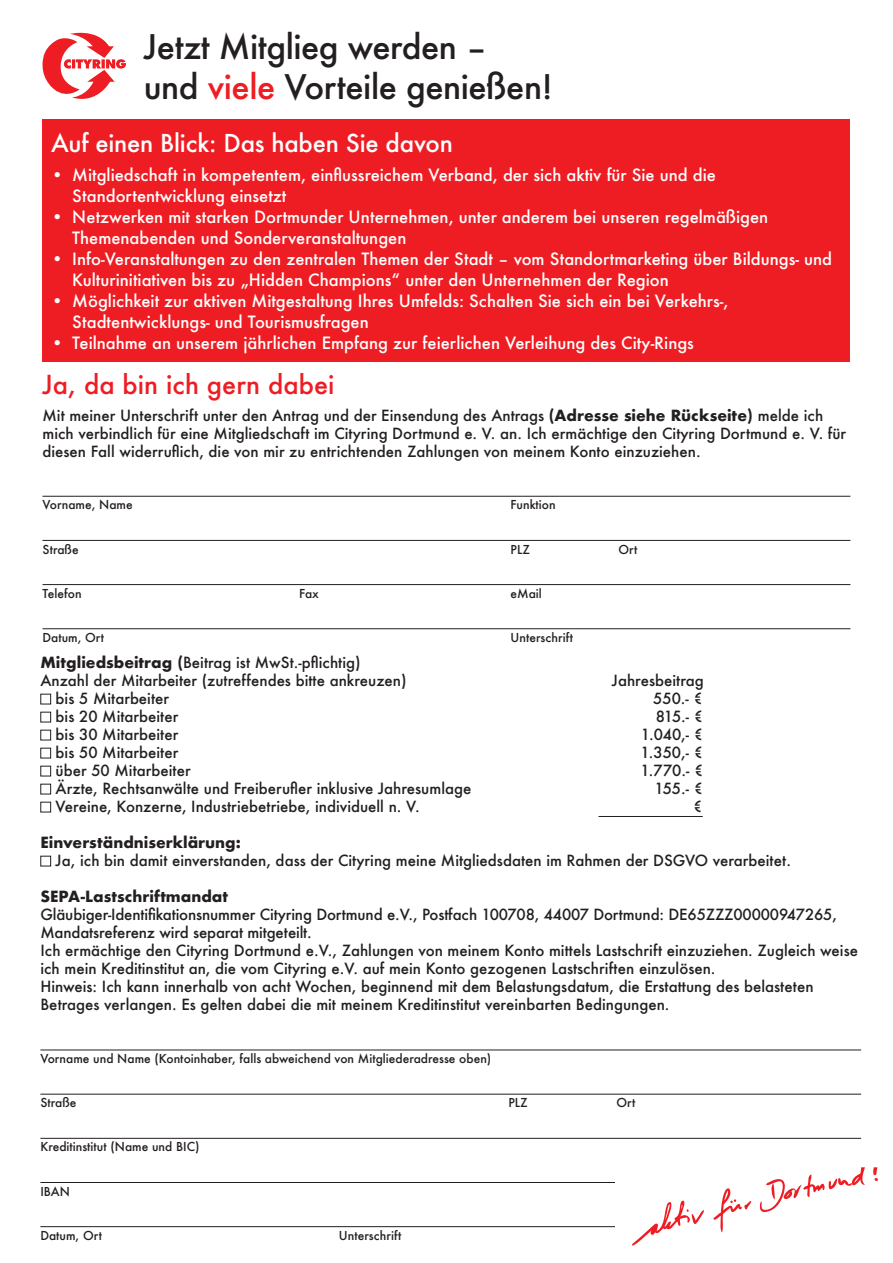
<style>
.page{position:relative;width:893px;height:1263px;background:#fff}
.page>*{position:absolute;margin:0;border:0;box-sizing:border-box;transform-origin:0 0}
.t1{font:500 33px/39.6px "Futura";letter-spacing:-.015em;color:#231f20}
.t2{font:500 25.5px "Futura";color:#ee1d23}
.t3{font:500 24px "Futura";letter-spacing:-.01em;color:#fff}
.t4{font:500 16.5px/21px "Futura";color:#fff}
.t5{font:500 15px/18px "Futura";color:#231f20}
.t6{font:700 15px "Futura";color:#231f20}
.t7{font:500 12px "Futura";color:#231f20}
.s1{color:#ee1d23}
.s2{font-weight:700}
</style>
<div class="page">
<svg style="left:43px;top:32px;width:83px;height:67px"></svg>
<hr style="left:43px;top:496px;width:807px;height:1px;background:#231f20">
<hr style="left:43px;top:540px;width:807px;height:1px;background:#231f20">
<hr style="left:43px;top:584px;width:807px;height:1px;background:#231f20">
<hr style="left:43px;top:628px;width:807px;height:1px;background:#231f20">
<div style="left:43px;top:119px;width:807px;height:243px;background:#ee1d23"></div>
<hr style="left:40px;top:1049px;width:821px;height:1px;background:#231f20">
<hr style="left:40px;top:1094px;width:821px;height:1px;background:#231f20">
<hr style="left:40px;top:1138px;width:821px;height:1px;background:#231f20">
<hr style="left:40px;top:1182px;width:719px;height:1px;background:#231f20">
<hr style="left:40px;top:1226px;width:596px;height:1px;background:#231f20">
<div style="left:40px;top:694px;width:11px;height:10px;border:1px solid #231f20"></div>
<div style="left:40px;top:712px;width:11px;height:10px;border:1px solid #231f20"></div>
<div style="left:40px;top:730px;width:11px;height:10px;border:1px solid #231f20"></div>
<div style="left:40px;top:748px;width:11px;height:10px;border:1px solid #231f20"></div>
<div style="left:40px;top:766px;width:11px;height:10px;border:1px solid #231f20"></div>
<div style="left:40px;top:784px;width:11px;height:10px;border:1px solid #231f20"></div>
<div style="left:40px;top:802px;width:11px;height:10px;border:1px solid #231f20"></div>
<div style="left:40px;top:856px;width:11px;height:10px;border:1px solid #231f20"></div>
<div style="left:615px;top:1155px;width:278px;height:108px;background:#fff"></div>
<svg style="left:759px;top:1167px;width:106px;height:45px"></svg>
<svg style="left:873px;top:1167px;width:5px;height:14px"></svg>
<svg style="left:713px;top:1188px;width:38px;height:45px"></svg>
<svg style="left:632px;top:1200px;width:72px;height:46px"></svg>
<hr style="left:598px;top:816px;width:105px;height:1px;background:#231f20">
<h1 class="t1" style="left:144px;top:27px;width:410px">Jetzt Mitglieg werden –<br>und <span class="s1">viele</span> Vorteile genießen!</h1>
<h3 class="t3" style="left:51px;top:126px;width:403px">Auf einen Blick: Das haben Sie davon</h3>
<p class="t4" style="left:72px;top:164px;width:645px;text-indent:-21px">• Mitgliedschaft in kompetentem, einflussreichem Verband, der sich aktiv für Sie und die<br>Standortentwicklung einsetzt</p>
<p class="t4" style="left:72px;top:206px;width:698px;text-indent:-21px">• Netzwerken mit starken Dortmunder Unternehmen, unter anderem bei unseren regelmäßigen<br>Themenabenden und Sonderveranstaltungen</p>
<p class="t4" style="left:72px;top:248px;width:761px;text-indent:-21px">• Info-Veranstaltungen zu den zentralen Themen der Stadt – vom Standortmarketing über Bildungs- und<br>Kulturinitiativen bis zu „Hidden Champions“ unter den Unternehmen der Region</p>
<p class="t4" style="left:72px;top:290px;width:658px;text-indent:-21px">• Möglichkeit zur aktiven Mitgestaltung Ihres Umfelds: Schalten Sie sich ein bei Verkehrs-,<br>Stadtentwicklungs- und Tourismusfragen</p>
<p class="t4" style="left:51px;top:332px;width:644px">• Teilnahme an unserem jährlichen Empfang zur feierlichen Verleihung des City-Rings</p>
<h2 class="t2" style="left:43px;top:367px;width:293px">Ja, da bin ich gern dabei</h2>
<p class="t5" style="left:43px;top:406px;width:805px">Mit meiner Unterschrift unter den Antrag und der Einsendung des Antrags <span class="s2">(Adresse siehe Rückseite)</span> melde ich mich verbindlich für eine Mitgliedschaft im Cityring Dortmund e. V. an. Ich ermächtige den Cityring Dortmund e. V. für diesen Fall widerruflich, die von mir zu entrichtenden Zahlungen von meinem Konto einzuziehen.</p>
<p class="t7" style="left:43px;top:497px;width:92px">Vorname, Name</p>
<p class="t7" style="left:511px;top:497px;width:47px">Funktion</p>
<p class="t7" style="left:43px;top:541px;width:38px">Straße</p>
<p class="t7" style="left:511px;top:541px;width:21px">PLZ</p>
<p class="t7" style="left:619px;top:541px;width:20px">Ort</p>
<p class="t7" style="left:43px;top:585px;width:41px">Telefon</p>
<p class="t7" style="left:299px;top:585px;width:21px">Fax</p>
<p class="t7" style="left:511px;top:585px;width:33px">eMail</p>
<p class="t7" style="left:43px;top:629px;width:63px">Datum, Ort</p>
<p class="t7" style="left:511px;top:629px;width:64px">Unterschrift</p>
<p class="t5" style="left:40px;top:654px;width:368px"><span class="s2">Mitgliedsbeitrag (</span>Beitrag ist MwSt.-pflichtig)<br>Anzahl der Mitarbeiter (zutreffendes bitte ankreuzen)</p>
<p class="t5" style="left:612px;top:672px;width:93px">Jahresbeitrag</p>
<p class="t5" style="left:56px;top:690px;width:115px">bis 5 Mitarbeiter</p>
<p class="t5" style="left:653px;top:690px;width:51px">550.- €</p>
<p class="t5" style="left:56px;top:708px;width:124px">bis 20 Mitarbeiter</p>
<p class="t5" style="left:656px;top:708px;width:49px">815.- €</p>
<p class="t5" style="left:56px;top:726px;width:124px">bis 30 Mitarbeiter</p>
<p class="t5" style="left:641px;top:726px;width:64px">1.040,- €</p>
<p class="t5" style="left:56px;top:744px;width:124px">bis 50 Mitarbeiter</p>
<p class="t5" style="left:640px;top:744px;width:64px">1.350,- €</p>
<p class="t5" style="left:56px;top:762px;width:137px">über 50 Mitarbeiter</p>
<p class="t5" style="left:641px;top:762px;width:64px">1.770.- €</p>
<p class="t5" style="left:56px;top:780px;width:417px">Ärzte, Rechtsanwälte und Freiberufler inklusive Jahresumlage</p>
<p class="t5" style="left:655px;top:780px;width:50px">155.- €</p>
<p class="t5" style="left:56px;top:798px;width:366px">Vereine, Konzerne, Industriebetriebe, individuell n. V.</p>
<p class="t5" style="left:693px;top:798px;width:11px">€</p>
<p class="t6" style="left:40px;top:832px;width:202px">Einverständniserklärung:</p>
<p class="t5" style="left:56px;top:852px;width:737px">Ja, ich bin damit einverstanden, dass der Cityring meine Mitgliedsdaten im Rahmen der DSGVO verarbeitet.</p>
<p class="t6" style="left:40px;top:886px;width:189px">SEPA-Lastschriftmandat</p>
<p class="t5" style="left:40px;top:906px;width:819px">Gläubiger-Identifikationsnummer Cityring Dortmund e.V., Postfach 100708, 44007 Dortmund: DE65ZZZ00000947265, Mandatsreferenz wird separat mitgeteilt.<br>Ich ermächtige den Cityring Dortmund e.V., Zahlungen von meinem Konto mittels Lastschrift einzuziehen. Zugleich weise ich mein Kreditinstitut an, die vom Cityring e.V. auf mein Konto gezogenen Lastschriften einzulösen.<br>Hinweis: Ich kann innerhalb von acht Wochen, beginnend mit dem Belastungsdatum, die Erstattung des belasteten Betrages verlangen. Es gelten dabei die mit meinem Kreditinstitut vereinbarten Bedingungen.</p>
<p class="t7" style="left:40px;top:1050px;width:452px">Vorname und Name (Kontoinhaber, falls abweichend von Mitgliederadresse oben)</p>
<p class="t7" style="left:40px;top:1094px;width:38px">Straße</p>
<p class="t7" style="left:508px;top:1094px;width:21px">PLZ</p>
<p class="t7" style="left:616px;top:1094px;width:20px">Ort</p>
<p class="t7" style="left:40px;top:1139px;width:161px">Kreditinstitut (Name und BIC)</p>
<p class="t7" style="left:40px;top:1183px;width:31px">IBAN</p>
<p class="t7" style="left:40px;top:1227px;width:63px">Datum, Ort</p>
<p class="t7" style="left:339px;top:1227px;width:64px">Unterschrift</p>
</div>
